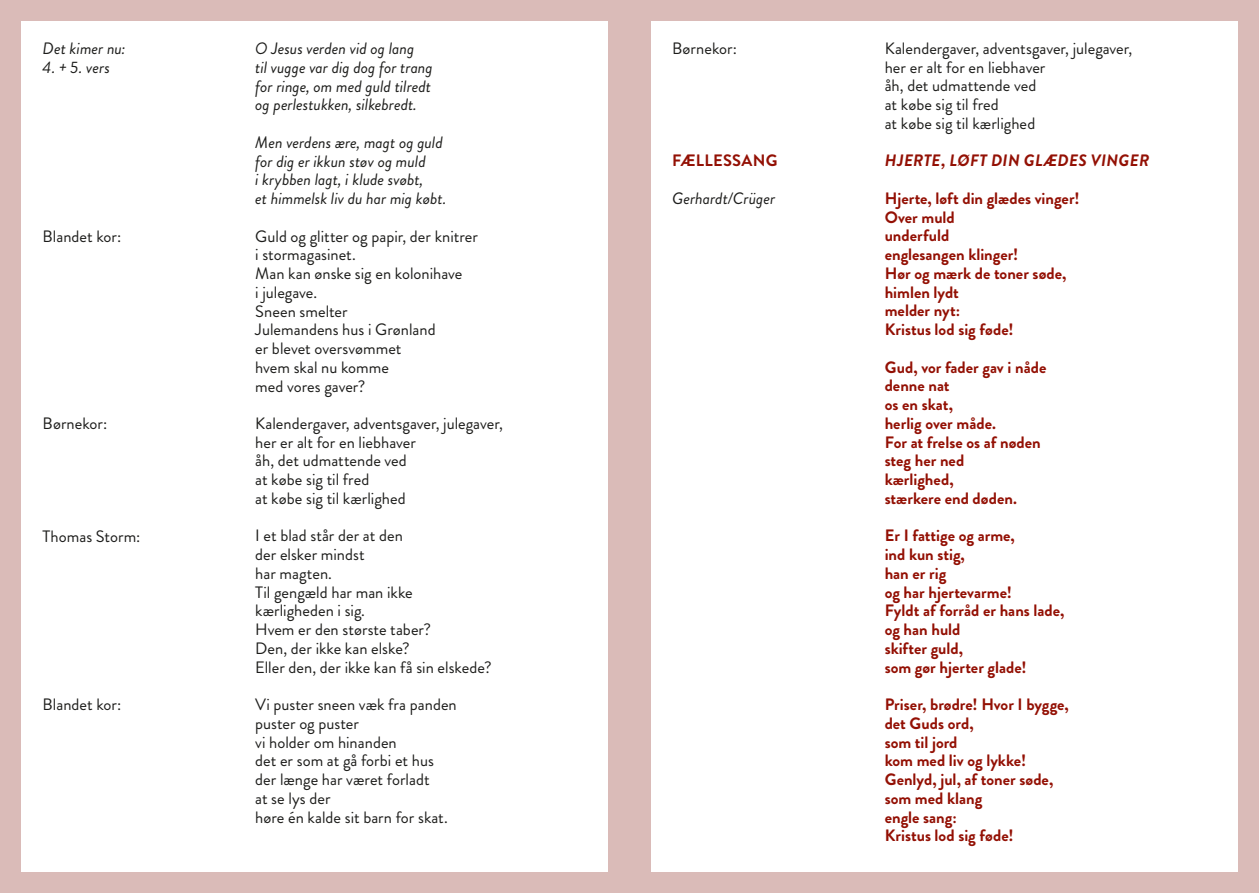
<style>
.page{position:relative;width:1259px;height:893px;background:#fff}
.page>*{position:absolute;margin:0;border:0;box-sizing:border-box;transform-origin:0 0}
.t1{font:16.5px/18.8px "Brandon Grotesque";color:#1d1d1b}
.t2{font:700 16.5px/18.8px "Brandon Grotesque";color:#931004}
.t3{font:italic 16.5px/18.8px "Brandon Grotesque";color:#1d1d1b}
.t4{font:italic 700 16.5px "Brandon Grotesque";letter-spacing:.02em;color:#931004}
.t5{font:700 16.5px "Brandon Grotesque";letter-spacing:.02em;color:#931004}
</style>
<div class="page">
<div style="left:0;top:0;width:629px;height:893px;background:#dabbb8"></div>
<div style="left:629px;top:0;width:630px;height:893px;background:#dabbb8"></div>
<div style="left:21px;top:21px;width:587px;height:851px;background:#fff"></div>
<div style="left:651px;top:21px;width:586px;height:851px;background:#fff"></div>
<p class="t3" style="left:43px;top:39px;width:85px">Det kimer nu:</p>
<p class="t3" style="left:43px;top:58px;width:69px">4. + 5. vers</p>
<p class="t1" style="left:43px;top:227px;width:80px">Blandet kor:</p>
<p class="t1" style="left:43px;top:414px;width:66px">Børnekor:</p>
<p class="t1" style="left:43px;top:527px;width:99px">Thomas Storm:</p>
<p class="t1" style="left:43px;top:696px;width:80px">Blandet kor:</p>
<p class="t3" style="left:255px;top:39px;width:179px">O Jesus verden vid og lang<br>til vugge var dig dog for trang for ringe, om med guld tilredt og perlestukken, silkebredt.</p>
<p class="t3" style="left:255px;top:133px;width:193px">Men verdens ære, magt og guld for dig er ikkun støv og muld<br>i krybben lagt, i klude svøbt,<br>et himmelsk liv du har mig købt.</p>
<p class="t1" style="left:255px;top:227px;width:224px">Guld og glitter og papir, der knitrer i stormagasinet.<br>Man kan ønske sig en kolonihave<br>i julegave.<br>Sneen smelter<br>Julemandens hus i Grønland<br>er blevet oversvømmet<br>hvem skal nu komme<br>med vores gaver?</p>
<p class="t1" style="left:255px;top:414px;width:249px">Kalendergaver, adventsgaver, julegaver, her er alt for en liebhaver<br>åh, det udmattende ved<br>at købe sig til fred<br>at købe sig til kærlighed</p>
<p class="t1" style="left:255px;top:527px;width:238px">I et blad står der at den<br>der elsker mindst<br>har magten.<br>Til gengæld har man ikke kærligheden i sig.<br>Hvem er den største taber?<br>Den, der ikke kan elske?<br>Eller den, der ikke kan få sin elskede?</p>
<p class="t1" style="left:255px;top:695px;width:203px">Vi puster sneen væk fra panden puster og puster<br>vi holder om hinanden<br>det er som at gå forbi et hus der længe har været forladt<br>at se lys der<br>høre én kalde sit barn for skat.</p>
<p class="t1" style="left:672px;top:39px;width:66px">Børnekor:</p>
<p class="t5" style="left:672px;top:149px;width:107px">FÆLLESSANG</p>
<p class="t3" style="left:672px;top:189px;width:105px">Gerhardt/Crüger</p>
<p class="t1" style="left:884px;top:39px;width:249px">Kalendergaver, adventsgaver, julegaver, her er alt for en liebhaver<br>åh, det udmattende ved<br>at købe sig til fred<br>at købe sig til kærlighed</p>
<p class="t4" style="left:885px;top:149px;width:266px">HJERTE, LØFT DIN GLÆDES VINGER</p>
<p class="t2" style="left:884px;top:189px;width:196px">Hjerte, løft din glædes vinger!<br>Over muld<br>underfuld<br>englesangen klinger!<br>Hør og mærk de toner søde, himlen lydt<br>melder nyt:<br>Kristus lod sig føde!</p>
<p class="t2" style="left:884px;top:358px;width:163px">Gud, vor fader gav i nåde denne nat<br>os en skat,<br>herlig over måde.<br>For at frelse os af nøden steg her ned<br>kærlighed,<br>stærkere end døden.</p>
<p class="t2" style="left:884px;top:526px;width:181px">Er I fattige og arme,<br>ind kun stig,<br>han er rig<br>og har hjertevarme!<br>Fyldt af forråd er hans lade, og han huld<br>skifter guld,<br>som gør hjerter glade!</p>
<p class="t2" style="left:884px;top:695px;width:186px">Priser, brødre! Hvor I bygge, det Guds ord,<br>som til jord<br>kom med liv og lykke!<br>Genlyd, jul, af toner søde, som med klang<br>engle sang:<br>Kristus lod sig føde!</p>
</div>
